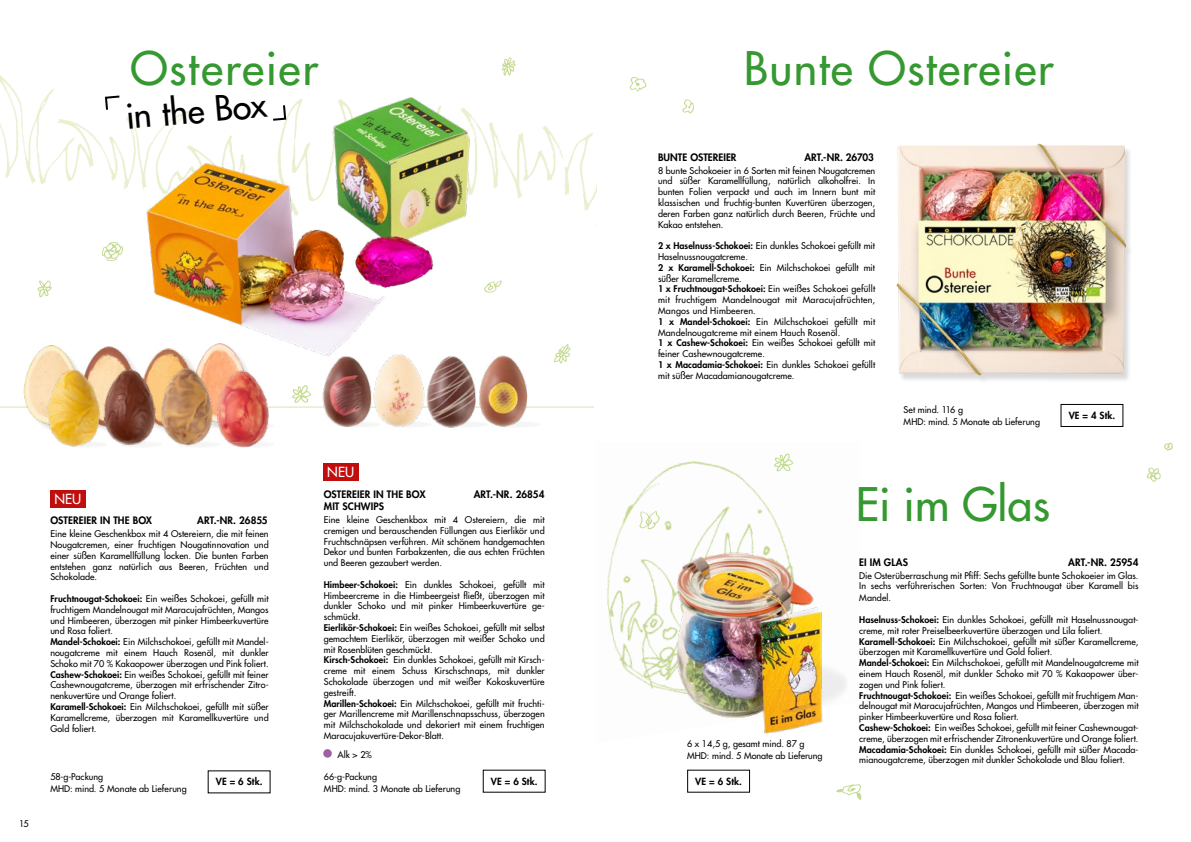
<style>
.page{position:relative;width:1191px;height:842px;background:#fff}
.page>*{position:absolute;margin:0;border:0;box-sizing:border-box;transform-origin:0 0}
.t1{font:500 45px "Futura Std";letter-spacing:.03em;color:#359830}
.t2{font:500 34px "Futura Std";color:#000}
.t3{font:500 13.6px "Futura Std";letter-spacing:.005em;color:#fff}
.t4{font:800 10px "Futura Std";letter-spacing:.005em;color:#000}
.t5{font:800 9.6px "Futura Std";letter-spacing:.01em;color:#000}
.t6{font:500 9px/10.8px "Futura Std";letter-spacing:.005em;color:#000}
.s1{font-weight:800}
</style>
<div class="page">
<img style="left:606px;top:461px;width:188px;height:216px">
<img style="left:0;top:75px;width:597px;height:175px">
<svg style="left:501px;top:57px;width:15px;height:19px"></svg>
<svg style="left:553px;top:344px;width:17px;height:20px"></svg>
<svg style="left:37px;top:280px;width:15px;height:17px"></svg>
<svg style="left:639px;top:511px;width:20px;height:9px"></svg>
<svg style="left:102px;top:242px;width:21px;height:19px"></svg>
<svg style="left:774px;top:453px;width:19px;height:18px"></svg>
<svg style="left:836px;top:784px;width:25px;height:16px"></svg>
<svg style="left:1146px;top:467px;width:14px;height:15px"></svg>
<svg style="left:629px;top:77px;width:17px;height:15px"></svg>
<svg style="left:493px;top:280px;width:9px;height:12px"></svg>
<svg style="left:1164px;top:443px;width:8px;height:7px"></svg>
<svg style="left:682px;top:99px;width:12px;height:15px"></svg>
<svg style="left:292px;top:386px;width:12px;height:17px"></svg>
<hr style="left:0;top:407px;width:594px;height:1px;background:#d7e5af">
<img style="left:123px;top:85px;width:370px;height:265px">
<img style="left:188px;top:337px;width:68px;height:10px">
<img style="left:21px;top:348px;width:22px;height:77px">
<img style="left:123px;top:339px;width:22px;height:5px">
<img style="left:137px;top:341px;width:61px;height:3px">
<img style="left:304px;top:350px;width:53px;height:77px">
<img style="left:442px;top:349px;width:37px;height:79px">
<img style="left:357px;top:349px;width:85px;height:79px">
<img style="left:479px;top:349px;width:52px;height:78px">
<img style="left:220px;top:347px;width:59px;height:101px">
<img style="left:43px;top:345px;width:56px;height:102px">
<img style="left:99px;top:344px;width:58px;height:102px">
<img style="left:157px;top:344px;width:63px;height:102px">
<img style="left:636px;top:520px;width:210px;height:214px">
<div style="left:896px;top:144px;width:237px;height:240px;background:#000;opacity:.15"></div>
<img style="left:896px;top:144px;width:230px;height:231px">
<svg style="left:104px;top:94px;width:17px;height:18px"></svg>
<svg style="left:271px;top:103px;width:16px;height:19px"></svg>
<div style="left:1060px;top:404px;width:63px;height:23px;border:1px solid #000"></div>
<div style="left:323px;top:749px;width:9px;height:9px;background:#9e61a4;border-radius:50%"></div>
<div style="left:323px;top:463px;width:35px;height:18px;background:#c00d0e"></div>
<div style="left:50px;top:490px;width:35px;height:17px;background:#c00d0e"></div>
<h1 class="t1" style="left:130px;top:40px;width:189px">Ostereier</h1>
<h2 class="t2" style="left:124px;top:95px;width:143px;rotate:-5deg">in the Box</h2>
<p class="t6" style="left:19px;top:818px;width:11px">15</p>
<h3 class="t3" style="left:54px;top:490px;width:28px">NEU</h3>
<p class="t4" style="left:50px;top:514px;width:103px">OSTEREIER IN THE BOX</p>
<p class="t4" style="left:197px;top:514px;width:72px">ART.-NR. 26855</p>
<p class="t6" style="left:50px;top:528px;width:220px;text-align:justify">Eine kleine Geschenkbox mit 4 Ostereiern, die mit feinen Nougatcremen, einer fruchtigen Nougatinnovation und einer süßen Karamellfüllung locken. Die bunten Farben entstehen ganz natürlich aus Beeren, Früchten und Schokolade.</p>
<p class="t6" style="left:50px;top:593px;width:220px"><span class="s1">Fruchtnougat-Schokoei:</span> Ein weißes Schokoei, gefüllt mit fruchtigem Mandelnougat mit Maracujafrüchten, Mangos und Himbeeren, überzogen mit pinker Himbeerkuvertüre und Rosa foliert.<br><span class="s1">Mandel-Schokoei:</span> Ein Milchschokoei, gefüllt mit Mandel&shy;nougatcreme mit einem Hauch Rosenöl, mit dunkler Schoko mit 70 % Kakaopower überzogen und Pink foliert.<br><span class="s1">Cashew-Schokoei:</span> Ein weißes Schokoei, gefüllt mit feiner Cashewnougatcreme, überzogen mit erfrischender Zitro&shy;nenkuvertüre und Orange foliert.<br><span class="s1">Karamell-Schokoei:</span> Ein Milchschokoei, gefüllt mit süßer Karamellcreme, überzogen mit Karamellkuvertüre und Gold foliert.</p>
<h3 class="t3" style="left:327px;top:464px;width:28px">NEU</h3>
<p class="t4" style="left:324px;top:488px;width:103px">OSTEREIER IN THE BOX</p>
<p class="t4" style="left:474px;top:488px;width:72px">ART.-NR. 26854</p>
<p class="t4" style="left:324px;top:500px;width:62px">MIT SCHWIPS</p>
<p class="t6" style="left:324px;top:514px;width:222px;text-align:justify">Eine kleine Geschenkbox mit 4 Ostereiern, die mit cremigen und berauschenden Füllungen aus Eierlikör und Fruchtschnäpsen verführen. Mit schönem handgemachten Dekor und bunten Farbakzenten, die aus echten Früchten und Beeren gezaubert werden.</p>
<p class="t6" style="left:324px;top:579px;width:222px"><span class="s1">Himbeer-Schokoei:</span> Ein dunkles Schokoei, gefüllt mit Himbeercreme in die Himbeergeist fließt, überzogen mit dunkler Schoko und mit pinker Himbeerkuvertüre ge&shy;schmückt.<br><span class="s1">Eierlikör-Schokoei:</span> Ein weißes Schokoei, gefüllt mit selbst gemachtem Eierlikör, überzogen mit weißer Schoko und mit Rosenblüten geschmückt.<br><span class="s1">Kirsch-Schokoei:</span> Ein dunkles Schokoei, gefüllt mit Kirsch&shy;creme mit einem Schuss Kirschschnaps, mit dunkler Schokolade überzogen und mit weißer Kokoskuvertüre gestreift.<br><span class="s1">Marillen-Schokoei:</span> Ein Milchschokoei, gefüllt mit fruchti&shy;ger Marillencreme mit Marillenschnapsschuss, überzogen mit Milchschokolade und dekoriert mit einem fruchtigen Maracujakuvertüre-Dekor-Blatt.</p>
<p class="t6" style="left:337px;top:749px;width:36px">Alk &gt; 2%</p>
<p class="t6" style="left:50px;top:771px;width:138px;line-height:12px">58-g-Packung<br>MHD: mind. 5 Monate ab Lieferung</p>
<p class="t6" style="left:324px;top:771px;width:138px;line-height:12px">66-g-Packung<br>MHD: mind. 3 Monate ab Lieferung</p>
<p class="t5" style="left:216px;top:776px;width:48px">VE = 6 Stk.</p>
<p class="t5" style="left:491px;top:775px;width:48px">VE = 6 Stk.</p>
<h1 class="t1" style="left:744px;top:40px;width:311px">Bunte Ostereier</h1>
<p class="t4" style="left:658px;top:151px;width:80px">BUNTE OSTEREIER</p>
<p class="t4" style="left:804px;top:151px;width:71px">ART.-NR. 26703</p>
<p class="t6" style="left:658px;top:165px;width:218px;text-align:justify">8 bunte Schokoeier in 6 Sorten mit feinen Nougatcremen und süßer Karamellfüllung, natürlich alkoholfrei. In bunten Folien verpackt und auch im Innern bunt mit klassischen und fruchtig-bunten Kuvertüren überzogen, deren Farben ganz natürlich durch Beeren, Früchte und Kakao entstehen.</p>
<p class="t6" style="left:658px;top:241px;width:218px"><span class="s1">2 x Haselnuss-Schokoei:</span> Ein dunkles Schokoei gefüllt mit Haselnussnougatcreme.<br><span class="s1">2 x Karamell-Schokoei:</span> Ein Milchschokoei gefüllt mit süßer Karamellcreme.<br><span class="s1">1 x Fruchtnougat-Schokoei:</span> Ein weißes Schokoei gefüllt mit fruchtigem Mandelnougat mit Maracujafrüchten, Mangos und Himbeeren.<br><span class="s1">1 x Mandel-Schokoei:</span> Ein Milchschokoei gefüllt mit Mandelnougatcreme mit einem Hauch Rosenöl.<br><span class="s1">1 x Cashew-Schokoei:</span> Ein weißes Schokoei gefüllt mit feiner Cashewnougatcreme.<br><span class="s1">1 x Macadamia-Schokoei:</span> Ein dunkles Schokoei gefüllt mit süßer Macadamianougatcreme.</p>
<p class="t6" style="left:903px;top:403px;width:138px;line-height:12px">Set mind. 116 g<br>MHD: mind. 5 Monate ab Lieferung</p>
<p class="t5" style="left:1068px;top:409px;width:48px">VE = 4 Stk.</p>
<h1 class="t1" style="left:855px;top:476px;width:196px">Ei im Glas</h1>
<p class="t6" style="left:687px;top:738px;width:137px;line-height:11.2px">6 x 14,5 g, gesamt mind. 87 g<br>MHD: mind. 5 Monate ab Lieferung</p>
<p class="t5" style="left:695px;top:775px;width:48px">VE = 6 Stk.</p>
<p class="t4" style="left:859px;top:555px;width:50px">EI IM GLAS</p>
<p class="t4" style="left:1068px;top:555px;width:72px">ART.-NR. 25954</p>
<p class="t6" style="left:859px;top:570px;width:281px">Die Osterüberraschung mit Pfiff: Sechs gefüllte bunte Schokoeier im Glas.<br>In sechs verführerischen Sorten: Von Fruchtnougat über Karamell bis</p>
<p class="t6" style="left:859px;top:593px;width:33px">Mandel.</p>
<p class="t6" style="left:859px;top:614px;width:281px"><span class="s1">Haselnuss-Schokoei:</span> Ein dunkles Schokoei, gefüllt mit Haselnussnougat&shy;creme, mit roter Preiselbeerkuvertüre überzogen und Lila foliert.<br><span class="s1">Karamell-Schokoei:</span> Ein Milchschokoei, gefüllt mit süßer Karamellcreme, überzogen mit Karamellkuvertüre und Gold foliert.<br><span class="s1">Mandel-Schokoei:</span> Ein Milchschokoei, gefüllt mit Mandelnougatcreme mit einem Hauch Rosenöl, mit dunkler Schoko mit 70 % Kakaopower über&shy;zogen und Pink foliert.<br><span class="s1">Fruchtnougat-Schokoei:</span> Ein weißes Schokoei, gefüllt mit fruchtigem Man&shy;delnougat mit Maracujafrüchten, Mangos und Himbeeren, überzogen mit pinker Himbeerkuvertüre und Rosa foliert.<br><span class="s1">Cashew-Schokoei:</span> Ein weißes Schokoei, gefüllt mit feiner Cashewnougat&shy;creme, überzogen mit erfrischender Zitronenkuvertüre und Orange foliert.<br><span class="s1">Macadamia-Schokoei:</span> Ein dunkles Schokoei, gefüllt mit süßer Macada&shy;mianougatcreme, überzogen mit dunkler Schokolade und Blau foliert.</p>
</div>
